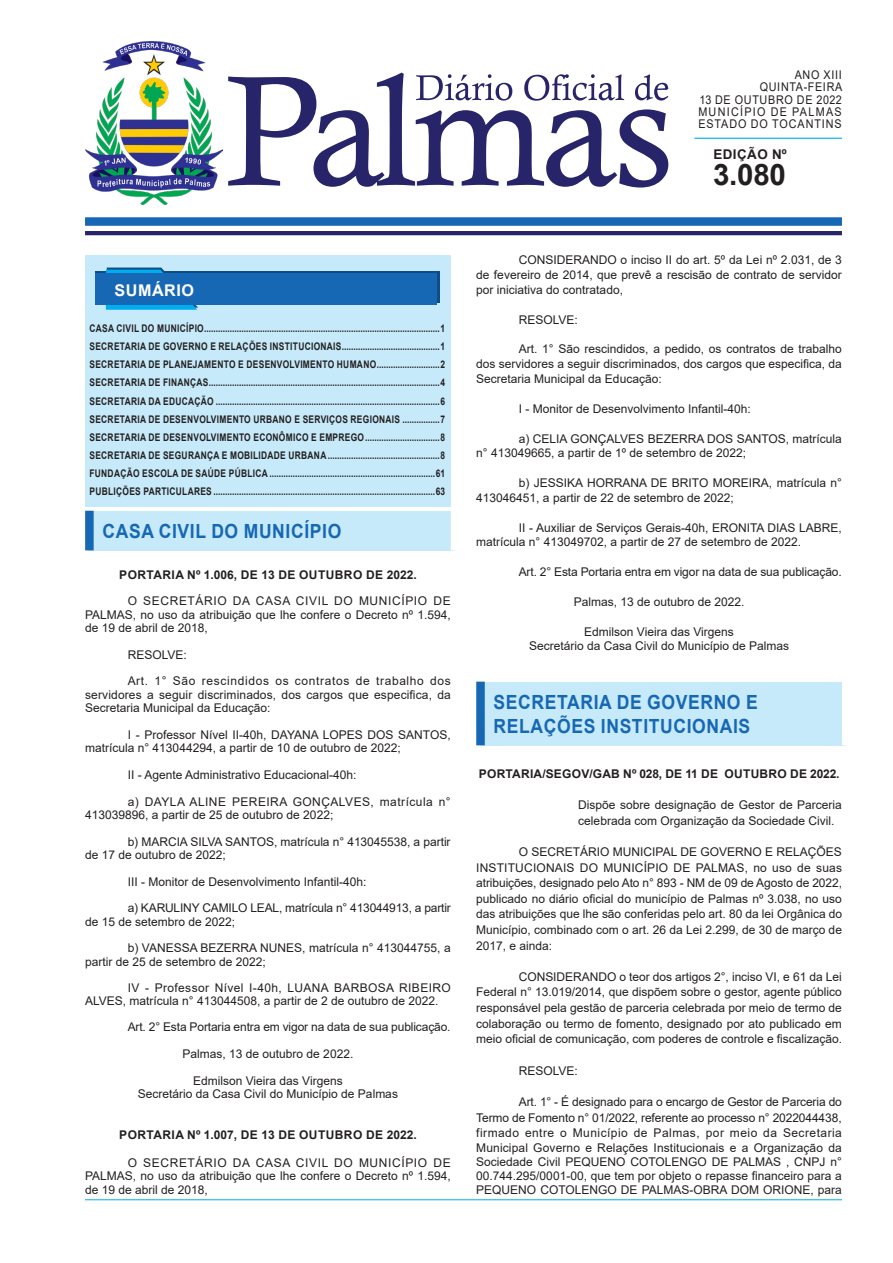
<style>
.page{position:relative;width:893px;height:1263px;background:#fff}
.page>*{position:absolute;margin:0;border:0;box-sizing:border-box;transform-origin:0 0}
.t1{font:700 29.55px "Arial";color:#231f20}
.CHANCELA{font:700 19.5px/24px "Arial";letter-spacing:.035em;color:#1768b4;scale:.9 1}
.t2{font:700 16.2px "Arial";letter-spacing:.035em;color:#fff}
.t3{font:700 13.35px "Arial";letter-spacing:.035em;color:#231f20}
.TEXTO{font:12px/15.6px "Arial";color:#231f20;text-align:justify}
.ASSINATURA{font:12px "Arial";color:#231f20}
.TITULO{font:700 12px "Arial";letter-spacing:.02em;color:#231f20}
.EMENTA{font:12px/15.6px "Arial";color:#231f20}
.TEXTO-2{font:12px/13.4px "Arial";letter-spacing:.02em;color:#231f20}
.TEXTO-3{font:12px "Arial";letter-spacing:.065em;color:#231f20;scale:.9 1}
.TEXTO-4{font:12px "Arial";letter-spacing:.12em;color:#231f20;scale:.9 1}
.TEXTO-5{font:12px "Arial";letter-spacing:.085em;color:#231f20;scale:.9 1}
.TEXTO-6{font:12px "Arial";color:#231f20;scale:.9 1}
.t4{font:700 10.5px "Arial";letter-spacing:.035em;color:#231f20;scale:.8 1}
</style>
<div class="page">
<div style="left:85px;top:256px;width:366px;height:251px;background:#c6eafa"></div>
<div style="left:85px;top:217px;width:757px;height:9px;background:#1768b4"></div>
<hr style="left:85px;top:231px;width:757px;height:4px;background:#28246a">
<hr style="left:694px;top:138px;width:148px;height:1px;background:#00aeef">
<svg style="left:228px;top:73px;width:440px;height:115px"></svg>
<svg style="left:96px;top:272px;width:344px;height:31px"></svg>
<svg style="left:106px;top:268px;width:92px;height:42px"></svg>
<div style="left:96px;top:274px;width:341px;height:31px;background:#1768b4"></div>
<img style="left:85px;top:41px;width:138px;height:164px">
<hr style="left:85px;top:1199px;width:757px;height:1px;background:#00aeef">
<div style="left:89px;top:511px;width:366px;height:39px;background:#c6eafa"></div>
<div style="left:85px;top:511px;width:9px;height:39px;background:#1768b4"></div>
<div style="left:451px;top:511px;width:8px;height:39px;background:#fff"></div>
<div style="left:480px;top:682px;width:366px;height:63px;background:#c6eafa"></div>
<div style="left:476px;top:682px;width:9px;height:63px;background:#1768b4"></div>
<div style="left:842px;top:682px;width:8px;height:63px;background:#fff"></div>
<p class="TEXTO-6" style="left:795px;top:67px;width:54px">ANO XIII</p>
<p class="TEXTO-3" style="left:760px;top:79px;width:93px">QUINTA-FEIRA</p>
<p class="TEXTO-3" style="left:699px;top:91px;width:160px">13 DE OUTUBRO DE 2022</p>
<p class="TEXTO-4" style="left:698px;top:104px;width:161px">MUNICÍPIO DE PALMAS</p>
<p class="TEXTO-5" style="left:698px;top:116px;width:161px">ESTADO DO TOCANTINS</p>
<p class="t1" style="left:713px;top:154px;width:74px">3.080</p>
<p class="t3" style="left:713px;top:145px;width:75px">EDIÇÃO Nº</p>
<p class="t2" style="left:114px;top:279px;width:81px">SUMÁRIO</p>
<p class="t4" style="left:89px;top:321px;width:446px">CASA CIVIL DO MUNICÍPIO.....................................................................................................1</p>
<p class="t4" style="left:89px;top:339px;width:446px">SECRETARIA DE GOVERNO E RELAÇÕES INSTITUCIONAIS..........................................1</p>
<p class="t4" style="left:89px;top:357px;width:446px">SECRETARIA DE PLANEJAMENTO E DESENVOLVIMENTO HUMANO...........................2</p>
<p class="t4" style="left:89px;top:375px;width:446px">SECRETARIA DE FINANÇAS...................................................................................................4</p>
<p class="t4" style="left:89px;top:393px;width:446px">SECRETARIA DA EDUCAÇÃO ................................................................................................6</p>
<p class="t4" style="left:89px;top:412px;width:446px">SECRETARIA DE DESENVOLVIMENTO URBANO E SERVIÇOS REGIONAIS ................7</p>
<p class="t4" style="left:89px;top:430px;width:446px">SECRETARIA DE DESENVOLVIMENTO ECONÔMICO E EMPREGO................................8</p>
<p class="t4" style="left:89px;top:448px;width:446px">SECRETARIA DE SEGURANÇA E MOBILIDADE URBANA ................................................8</p>
<p class="t4" style="left:89px;top:466px;width:446px">FUNDAÇÃO ESCOLA DE SAÚDE PÚBLICA .......................................................................61</p>
<p class="t4" style="left:89px;top:484px;width:446px">PUBLIÇÕES PARTICULARES ...............................................................................................63</p>
<p class="CHANCELA" style="left:102px;top:519px;width:267px">CASA CIVIL DO MUNICÍPIO</p>
<p class="TITULO" style="left:119px;top:566px;width:299px">PORTARIA Nº 1.006, DE 13 DE OUTUBRO DE 2022.</p>
<p class="TEXTO" style="left:85px;top:594px;width:367px;line-height:13.4px;text-indent:43px">O SECRETÁRIO DA CASA CIVIL DO MUNICÍPIO DE PALMAS, no uso da atribuição que lhe confere o Decreto nº 1.594, de 19 de abril de 2018,</p>
<p class="TEXTO" style="left:128px;top:647px;width:61px">RESOLVE:</p>
<p class="TEXTO" style="left:85px;top:674px;width:367px;line-height:13.4px;text-indent:43px">Art. 1° São rescindidos os contratos de trabalho dos servidores a seguir discriminados, dos cargos que especifica, da Secretaria Municipal da Educação:</p>
<p class="TEXTO" style="left:85px;top:728px;width:367px;line-height:13.4px;text-indent:43px">I - Professor Nível II-40h, DAYANA LOPES DOS SANTOS, matrícula n° 413044294, a partir de 10 de outubro de 2022;</p>
<p class="TEXTO" style="left:128px;top:767px;width:230px">II - Agente Administrativo Educacional-40h:</p>
<p class="TEXTO-2" style="left:85px;top:795px;width:367px;text-indent:43px">a) DAYLA ALINE PEREIRA GONÇALVES, matrícula n°<br>413039896, a partir de 25 de outubro de 2022;</p>
<p class="TEXTO" style="left:85px;top:835px;width:367px;line-height:13.4px;text-indent:43px">b) MARCIA SILVA SANTOS, matrícula n° 413045538, a partir de 17 de outubro de 2022;</p>
<p class="TEXTO" style="left:128px;top:874px;width:240px">III - Monitor de Desenvolvimento Infantil-40h:</p>
<p class="TEXTO" style="left:85px;top:901px;width:367px;line-height:13.4px;text-indent:43px">a) KARULINY CAMILO LEAL, matrícula n° 413044913, a partir de 15 de setembro de 2022;</p>
<p class="TEXTO" style="left:85px;top:941px;width:367px;line-height:13.4px;text-indent:43px">b) VANESSA BEZERRA NUNES, matrícula n° 413044755, a partir de 25 de setembro de 2022;</p>
<p class="TEXTO" style="left:85px;top:981px;width:367px;line-height:13px;text-indent:43px">IV - Professor Nível I-40h, LUANA BARBOSA RIBEIRO<br>ALVES, matrícula n° 413044508, a partir de 2 de outubro de 2022.</p>
<p class="TEXTO" style="left:128px;top:1019px;width:324px">Art. 2° Esta Portaria entra em vigor na data de sua publicação.</p>
<p class="ASSINATURA" style="left:183px;top:1045px;width:172px">Palmas, 13 de outubro de 2022.</p>
<p class="ASSINATURA" style="left:193px;top:1072px;width:151px">Edmilson Vieira das Virgens</p>
<p class="ASSINATURA" style="left:138px;top:1086px;width:262px">Secretário da Casa Civil do Município de Palmas</p>
<p class="TITULO" style="left:119px;top:1127px;width:299px">PORTARIA Nº 1.007, DE 13 DE OUTUBRO DE 2022.</p>
<p class="TEXTO" style="left:85px;top:1156px;width:367px;line-height:13.5px;text-indent:43px">O SECRETÁRIO DA CASA CIVIL DO MUNICÍPIO DE PALMAS, no uso da atribuição que lhe confere o Decreto nº 1.594, de 19 de abril de 2018,</p>
<p class="TEXTO" style="left:476px;top:253px;width:367px;line-height:14.9px;text-indent:43px">CONSIDERANDO o inciso II do art. 5º da Lei nº 2.031, de 3 de fevereiro de 2014, que prevê a rescisão de contrato de servidor por iniciativa do contratado,</p>
<p class="TEXTO" style="left:519px;top:312px;width:61px">RESOLVE:</p>
<p class="TEXTO" style="left:476px;top:342px;width:367px;line-height:14.9px;text-indent:43px">Art. 1° São rescindidos, a pedido, os contratos de trabalho dos servidores a seguir discriminados, dos cargos que especifica, da Secretaria Municipal da Educação:</p>
<p class="TEXTO" style="left:519px;top:401px;width:234px">I - Monitor de Desenvolvimento Infantil-40h:</p>
<p class="TEXTO" style="left:476px;top:431px;width:367px;line-height:14.9px;text-indent:43px">a) CELIA GONÇALVES BEZERRA DOS SANTOS, matrícula n° 413049665, a partir de 1º de setembro de 2022;</p>
<p class="TEXTO" style="left:476px;top:475px;width:367px;line-height:14.9px;text-indent:43px">b) JESSIKA HORRANA DE BRITO MOREIRA, matrícula n°<br>413046451, a partir de 22 de setembro de 2022;</p>
<p class="TEXTO" style="left:476px;top:520px;width:367px;line-height:14.9px;text-indent:43px">II - Auxiliar de Serviços Gerais-40h, ERONITA DIAS LABRE, matrícula n° 413049702, a partir de 27 de setembro de 2022.</p>
<p class="TEXTO" style="left:519px;top:564px;width:324px">Art. 2° Esta Portaria entra em vigor na data de sua publicação.</p>
<p class="ASSINATURA" style="left:574px;top:593px;width:172px">Palmas, 13 de outubro de 2022.</p>
<p class="ASSINATURA" style="left:584px;top:623px;width:151px">Edmilson Vieira das Virgens</p>
<p class="ASSINATURA" style="left:529px;top:638px;width:262px">Secretário da Casa Civil do Município de Palmas</p>
<p class="CHANCELA" style="left:494px;top:690px;width:295px">SECRETARIA DE GOVERNO E<br>RELAÇÕES INSTITUCIONAIS</p>
<p class="TITULO" style="left:479px;top:765px;width:362px">PORTARIA/SEGOV/GAB Nº 028, DE 11 DE OUTUBRO DE 2022.</p>
<p class="EMENTA" style="left:578px;top:797px;width:265px">Dispõe sobre designação de Gestor de Parceria celebrada com Organização da Sociedade Civil.</p>
<p class="TEXTO" style="left:476px;top:844px;width:367px;text-indent:43px">O SECRETÁRIO MUNICIPAL DE GOVERNO E RELAÇÕES INSTITUCIONAIS DO MUNICÍPIO DE PALMAS, no uso de suas atribuições, designado pelo Ato n° 893 - NM de 09 de Agosto de 2022, publicado no diário oficial do município de Palmas nº 3.038, no uso das atribuições que lhe são conferidas pelo art. 80 da lei Orgânica do Município, combinado com o art. 26 da Lei 2.299, de 30 de março de 2017, e ainda:</p>
<p class="TEXTO" style="left:476px;top:969px;width:367px;text-indent:43px">CONSIDERANDO o teor dos artigos 2°, inciso VI, e 61 da Lei Federal n° 13.019/2014, que dispõem sobre o gestor, agente público responsável pela gestão de parceria celebrada por meio de termo de colaboração ou termo de fomento, designado por ato publicado em meio oficial de comunicação, com poderes de controle e fiscalização.</p>
<p class="TEXTO" style="left:519px;top:1063px;width:61px">RESOLVE:</p>
<p class="TEXTO" style="left:476px;top:1094px;width:367px;text-indent:43px">Art. 1° - É designado para o encargo de Gestor de Parceria do Termo de Fomento n° 01/2022, referente ao processo n° 2022044438, firmado entre o Município de Palmas, por meio da Secretaria</p>
<p class="TEXTO" style="left:476px;top:1140px;width:367px;line-height:14.2px">Municipal Governo e Relações Institucionais e a Organização da Sociedade Civil PEQUENO COTOLENGO DE PALMAS , CNPJ n° 00.744.295/0001-00, que tem por objeto o repasse financeiro para a PEQUENO COTOLENGO DE PALMAS-OBRA DOM ORIONE, para</p>
</div>
